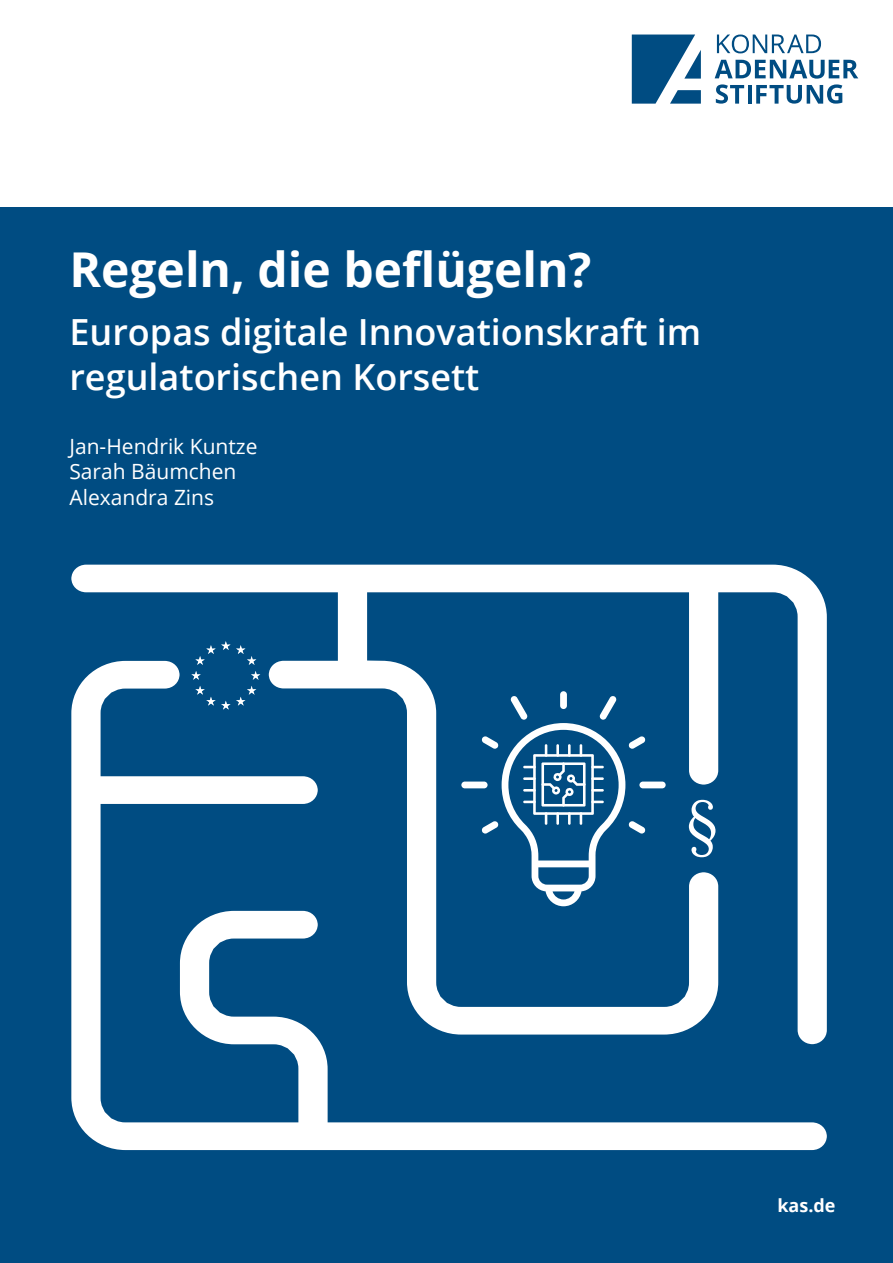
<style>
.page{position:relative;width:893px;height:1263px;background:#fff}
.page>*{position:absolute;margin:0;border:0;box-sizing:border-box;transform-origin:0 0}
.t1{font:700 48px "Open Sans";color:#fff}
.t2{font:600 36px/45px "Open Sans";color:#fff}
.t3{font:21px/25.5px "Open Sans";color:#fff}
.t4{font:700 18px "Open Sans";color:#fff}
</style>
<div class="page">
<div style="left:0;top:207px;width:893px;height:1056px;background:#004c82"></div>
<svg style="left:717px;top:35px;width:104px;height:18px"></svg>
<svg style="left:715px;top:60px;width:143px;height:44px"></svg>
<svg style="left:632px;top:35px;width:69px;height:69px"></svg>
<svg style="left:71px;top:564px;width:756px;height:52px"></svg>
<svg style="left:71px;top:616px;width:756px;height:535px"></svg>
<svg style="left:689px;top:800px;width:26px;height:57px"></svg>
<svg style="left:461px;top:691px;width:205px;height:215px"></svg>
<svg style="left:191px;top:671px;width:10px;height:9px"></svg>
<svg style="left:251px;top:671px;width:9px;height:9px"></svg>
<svg style="left:195px;top:641px;width:61px;height:24px"></svg>
<svg style="left:195px;top:686px;width:61px;height:24px"></svg>
<h1 class="t1" style="left:69px;top:236px;width:524px">Regeln, die beflügeln?</h1>
<p class="t2" style="left:69px;top:309px;width:633px">Europas digitale Innovationskraft im regulatorischen Korsett</p>
<p class="t3" style="left:69px;top:433px;width:190px">Jan-Hendrik Kuntze<br>Sarah Bäumchen<br>Alexandra Zins</p>
<p class="t4" style="left:777px;top:1193px;width:60px">kas.de</p>
</div>
